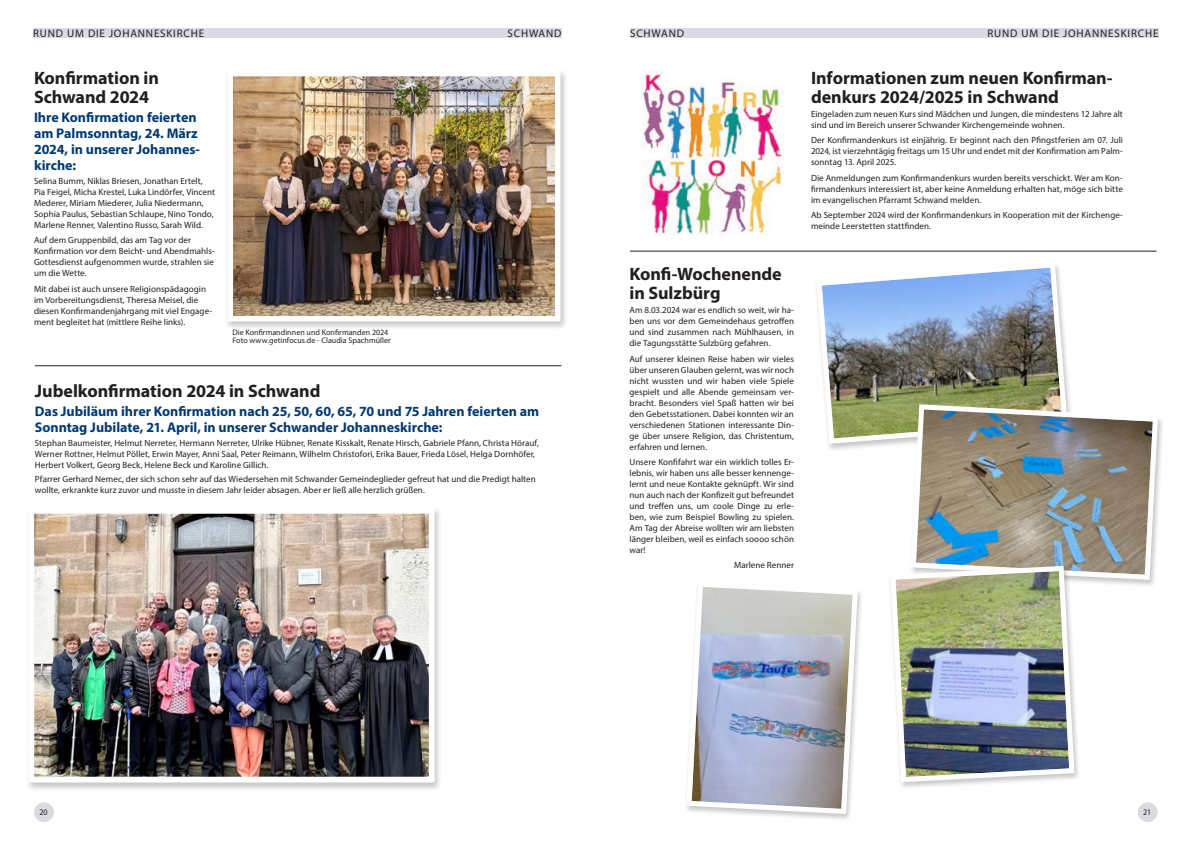
<style>
.page{position:relative;width:1191px;height:842px;background:#fff}
.page>*{position:absolute;margin:0;border:0;box-sizing:border-box;transform-origin:0 0}
._10_Subline_Bold{font:700 18px/19px "Myriad Pro";letter-spacing:-.005em;color:#231f20}
._08_Headlines_Bold{font:700 18px "Myriad Pro";letter-spacing:-.005em;color:#231f20}
._10_Subline_Bold-2{font:700 14px/16px "Myriad Pro";letter-spacing:-.005em;color:#013a72}
._03_Kopf{font:11px "Myriad Pro";letter-spacing:.075em;color:#231f20}
._04_Body_Regular_Blocksatz{font:9px/11px "Myriad Pro";letter-spacing:.005em;color:#231f20}
.t1{font:8.5px "Myriad Pro";color:#231f20;scale:.94 1}
._09_Bildunterschrift{font:8px/8px "Myriad Pro";letter-spacing:.005em;color:#231f20}
</style>
<div class="page">
<div style="left:814px;top:261px;width:260px;height:191px;background:#231f20;opacity:.25"></div>
<img style="left:814px;top:261px;width:256px;height:185px">
<div style="left:908px;top:403px;width:256px;height:185px;background:#231f20;opacity:.25"></div>
<img style="left:908px;top:402px;width:252px;height:180px">
<div style="left:1137px;top:802px;width:20px;height:20px;background:#d9dae2;border-radius:50%"></div>
<div style="left:34px;top:802px;width:20px;height:20px;background:#d9dae2;border-radius:50%"></div>
<div style="left:33px;top:28px;width:528px;height:10px;background:#d9dae2"></div>
<div style="left:630px;top:28px;width:528px;height:10px;background:#d9dae2"></div>
<div style="left:225px;top:70px;width:343px;height:261px;background:#231f20;opacity:.25"></div>
<img style="left:225px;top:70px;width:338px;height:254px">
<div style="left:25px;top:506px;width:417px;height:286px;background:#231f20;opacity:.25"></div>
<img style="left:26px;top:506px;width:411px;height:279px">
<hr style="left:35px;top:366px;width:526px;height:1px;background:#231f20">
<hr style="left:630px;top:251px;width:526px;height:1px;background:#231f20">
<div style="left:888px;top:565px;width:192px;height:225px;background:#231f20;opacity:.25"></div>
<img style="left:888px;top:563px;width:189px;height:222px">
<img style="left:686px;top:587px;width:174px;height:230px">
<img style="left:642px;top:72px;width:142px;height:163px">
<p class="_03_Kopf" style="left:33px;top:26px;width:172px">RUND UM DIE JOHANNESKIRCHE</p>
<p class="_03_Kopf" style="left:507px;top:26px;width:55px">SCHWAND</p>
<p class="_03_Kopf" style="left:630px;top:26px;width:55px">SCHWAND</p>
<p class="_03_Kopf" style="left:987px;top:26px;width:172px">RUND UM DIE JOHANNESKIRCHE</p>
<p class="_10_Subline_Bold" style="left:34px;top:68px;width:126px">Konfirmation in<br>Schwand 2024</p>
<p class="_10_Subline_Bold-2" style="left:34px;top:109px;width:168px">Ihre Konfirmation feierten am Palmsonntag, 24. März<br>2024, in unserer Johannes&shy;kirche:</p>
<p class="_04_Body_Regular_Blocksatz" style="left:34px;top:175px;width:183px">Selina Bumm, Niklas Briesen, Jonathan Ertelt, Pia Feigel, Micha Krestel, Luka Lindörfer, Vincent Mederer, Miriam Miederer, Julia Niedermann, Sophia Paulus, Sebastian Schlaupe, Nino Tondo, Marlene Renner, Valentino Russo, Sarah Wild.</p>
<p class="_04_Body_Regular_Blocksatz" style="left:34px;top:235px;width:182px">Auf dem Gruppenbild, das am Tag vor der Konfirmation vor dem Beicht- und Abendmahls-Gottesdienst aufgenommen wurde, strahlen sie um die Wette.</p>
<p class="_04_Body_Regular_Blocksatz" style="left:34px;top:283px;width:180px">Mit dabei ist auch unsere Religionspädagogin im Vorbereitungsdienst, Theresa Meisel, die diesen Konfirmandenjahrgang mit viel Engage&shy;ment begleitet hat (mittlere Reihe links).</p>
<p class="_09_Bildunterschrift" style="left:232px;top:328px;width:160px">Die Konfirmandinnen und Konfirmanden 2024<br>Foto www.getinfocus.de - Claudia Spachmüller</p>
<p class="_10_Subline_Bold" style="left:811px;top:68px;width:303px">Informationen zum neuen Konfirman&shy;denkurs 2024/2025 in Schwand</p>
<p class="_04_Body_Regular_Blocksatz" style="left:811px;top:109px;width:313px">Eingeladen zum neuen Kurs sind Mädchen und Jungen, die mindestens 12 Jahre alt sind und im Bereich unserer Schwander Kirchengemeinde wohnen.</p>
<p class="_04_Body_Regular_Blocksatz" style="left:811px;top:135px;width:313px;text-align:justify">Der Konfirmandenkurs ist einjährig. Er beginnt nach den Pfingstferien am 07. Juli 2024, ist vierzehntägig freitags um 15 Uhr und endet mit der Konfirmation am Palm&shy;sonntag 13. April 2025.</p>
<p class="_04_Body_Regular_Blocksatz" style="left:811px;top:172px;width:313px;text-align:justify">Die Anmeldungen zum Konfirmandenkurs wurden bereits verschickt. Wer am Kon&shy;firmandenkurs interessiert ist, aber keine Anmeldung erhalten hat, möge sich bitte im evangelischen Pfarramt Schwand melden.</p>
<p class="_04_Body_Regular_Blocksatz" style="left:811px;top:209px;width:313px">Ab September 2024 wird der Konfirmandenkurs in Kooperation mit der Kirchenge&shy;meinde Leerstetten stattfinden.</p>
<p class="_10_Subline_Bold" style="left:629px;top:264px;width:154px">Konfi-Wochenende in Sulzbürg</p>
<p class="_04_Body_Regular_Blocksatz" style="left:629px;top:305px;width:166px;text-align:justify">Am 8.03.2024 war es endlich so weit, wir ha&shy;ben uns vor dem Gemeindehaus getroffen und sind zusammen nach Mühlhausen, in die Tagungsstätte Sulzbürg gefahren.</p>
<p class="_04_Body_Regular_Blocksatz" style="left:629px;top:353px;width:166px;text-align:justify">Auf unserer kleinen Reise haben wir vieles über unseren Glauben gelernt, was wir noch nicht wussten und wir haben viele Spiele gespielt und alle Abende gemeinsam ver&shy;bracht. Besonders viel Spaß hatten wir bei den Gebetsstationen. Dabei konnten wir an verschiedenen Stationen interessante Din&shy;ge über unsere Religion, das Christentum, erfahren und lernen.</p>
<p class="_04_Body_Regular_Blocksatz" style="left:629px;top:456px;width:166px;text-align:justify">Unsere Konfifahrt war ein wirklich tolles Er&shy;lebnis, wir haben uns alle besser kennenge&shy;lernt und neue Kontakte geknüpft. Wir sind nun auch nach der Konfizeit gut befreundet und treffen uns, um coole Dinge zu erle&shy;ben, wie zum Beispiel Bowling zu spielen.<br>Am Tag der Abreise wollten wir am liebsten länger bleiben, weil es einfach soooo schön war!</p>
<p class="_04_Body_Regular_Blocksatz" style="left:734px;top:559px;width:61px">Marlene Renner</p>
<p class="_08_Headlines_Bold" style="left:35px;top:379px;width:287px">Jubelkonfirmation 2024 in Schwand</p>
<p class="_10_Subline_Bold-2" style="left:35px;top:403px;width:506px">Das Jubiläum ihrer Konfirmation nach 25, 50, 60, 65, 70 und 75 Jahren feierten am<br>Sonntag Jubilate, 21. April, in unserer Schwander Johanneskirche:</p>
<p class="_04_Body_Regular_Blocksatz" style="left:35px;top:437px;width:505px">Stephan Baumeister, Helmut Nerreter, Hermann Nerreter, Ulrike Hübner, Renate Kisskalt, Renate Hirsch, Gabriele Pfann, Christa Hörauf,<br>Werner Rottner, Helmut Pöllet, Erwin Mayer, Anni Saal, Peter Reimann, Wilhelm Christofori, Erika Bauer, Frieda Lösel, Helga Dornhöfer,<br>Herbert Volkert, Georg Beck, Helene Beck und Karoline Gillich.</p>
<p class="_04_Body_Regular_Blocksatz" style="left:35px;top:473px;width:502px">Pfarrer Gerhard Nemec, der sich schon sehr auf das Wiedersehen mit Schwander Gemeindeglieder gefreut hat und die Predigt halten wollte, erkrankte kurz zuvor und musste in diesem Jahr leider absagen. Aber er ließ alle herzlich grüßen.</p>
<p class="t1" style="left:39px;top:806px;width:10px">20</p>
<p class="t1" style="left:1143px;top:806px;width:10px">21</p>
</div>
